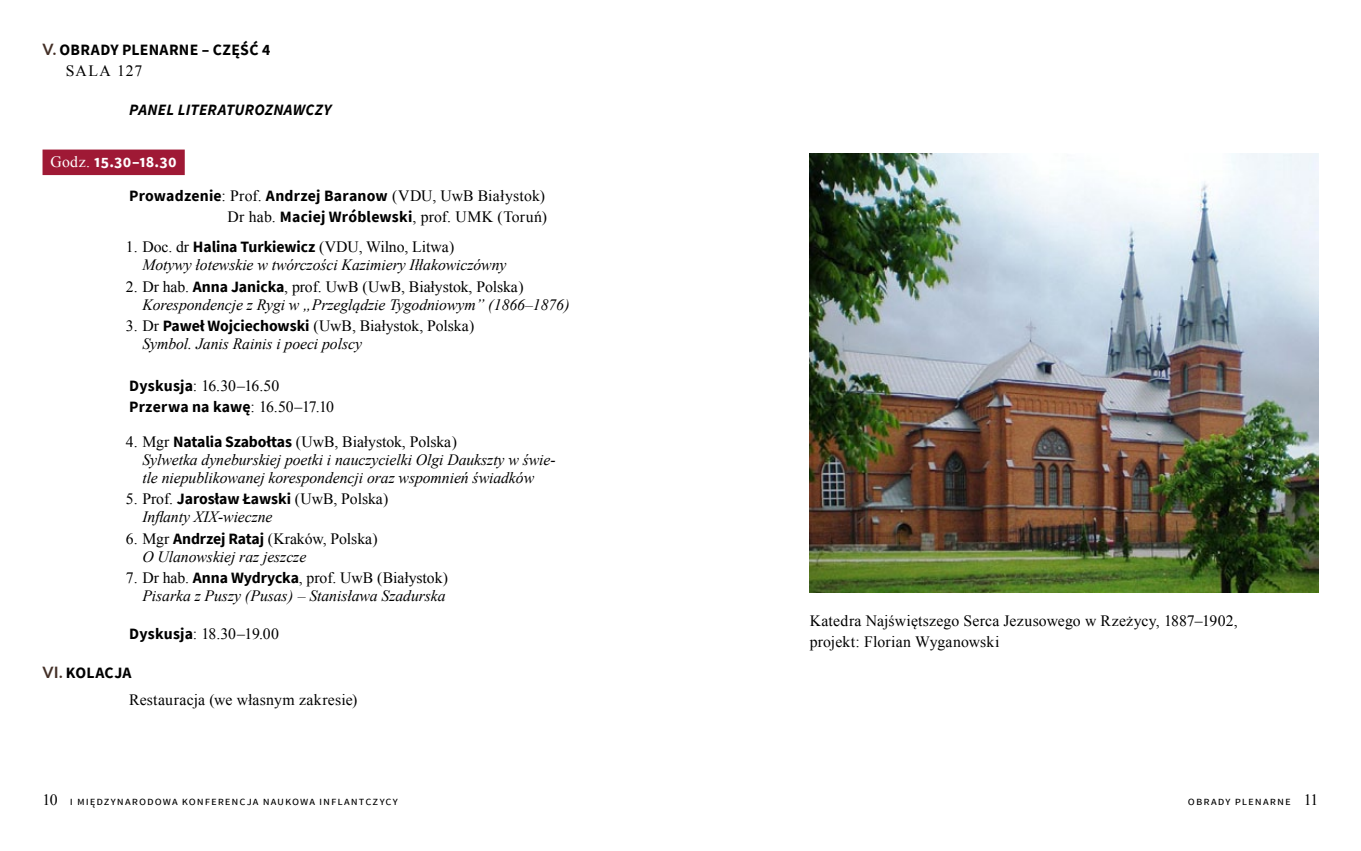
<style>
.page{position:relative;width:1361px;height:851px;background:#fff}
.page>*{position:absolute;margin:0;border:0;box-sizing:border-box;transform-origin:0 0}
.t1{font:italic 15.75px/17.9px "Times New Roman";letter-spacing:-.005em;color:#000}
.t2{font:15.75px/17.9px "Times New Roman";letter-spacing:.01em;color:#000}
.t3{font:700 15.75px/33.8px "Source Sans Pro";letter-spacing:.015em;color:#000}
.t4{font:italic 700 15.75px "Source Sans Pro";letter-spacing:.015em;color:#000}
.t5{font:12px "Source Sans Pro";letter-spacing:.08em;color:#000}
.s1{font-family:"Lato";color:#443027}
.s2{font-family:"Times New Roman";font-weight:400;color:#fff}
.s3{color:#fff}
.s4{font-family:"Times New Roman";font-weight:400}
.s5{font-family:"Source Sans Pro";font-weight:700}
.s6{font-style:normal}
.s7{font-family:"Source Sans Pro";font-weight:700;font-style:normal}
.s8{font-style:italic}
.s9{font-family:"Times New Roman";font-size:15.75px}
</style>
<div class="page">
<div style="left:43px;top:149px;width:142px;height:26px;background:#9f1935"></div>
<img style="left:809px;top:153px;width:509px;height:439px">
<p class="t3" style="left:43px;top:33px;width:230px"><span class="s1">V.</span> OBRADY PLENARNE – CZĘŚĆ 4</p>
<p class="t2" style="left:66px;top:62px;width:78px">SALA 127</p>
<p class="t4" style="left:129px;top:99px;width:204px">PANEL LITERATUROZNAWCZY</p>
<p class="t3" style="left:129px;top:144px;width:417px;text-indent:-79px"><span class="s2">Godz.</span> <span class="s3">15.30–18.30<br></span>Prowadzenie<span class="s4">: Prof.</span> Andrzej Baranow <span class="s4">(VDU, UwB Białystok)</span></p>
<p class="t2" style="left:227px;top:207px;width:321px">Dr hab. <span class="s5">Maciej Wróblewski</span>, prof. UMK (Toruń)</p>
<p class="t1" style="left:142px;top:237px;width:366px;text-indent:-17px"><span class="s6">1. Doc. dr</span> <span class="s7">Halina Turkiewicz</span> <span class="s6">(VDU, Wilno, Litwa)<br></span>Motywy łotewskie w twórczości Kazimiery Iłłakowiczówny</p>
<p class="t1" style="left:142px;top:277px;width:429px;text-indent:-17px"><span class="s6">2. Dr hab.</span> <span class="s7">Anna Janicka</span><span class="s6">, prof. UwB (UwB, Białystok, Polska)<br></span>Korespondencje z Rygi w „Przeglądzie Tygodniowym” (1866–1876)</p>
<p class="t1" style="left:142px;top:316px;width:333px;text-indent:-17px"><span class="s6">3. Dr</span> <span class="s7">Paweł Wojciechowski</span> <span class="s6">(UwB, Białystok, Polska)<br></span>Symbol. Janis Rainis i poeci polscy</p>
<p class="t2" style="left:129px;top:376px;width:152px"><span class="s5">Dyskusja</span>: 16.30–16.50</p>
<p class="t3" style="left:129px;top:389px;width:206px">Przerwa na kawę<span class="s4">: 16.50–17.10</span></p>
<p class="t1" style="left:142px;top:432px;width:415px;text-indent:-17px"><span class="s6">4. Mgr</span> <span class="s7">Natalia Szabołtas</span> <span class="s6">(UwB, Białystok, Polska)<br></span>Sylwetka dyneburskiej poetki i nauczycielki Olgi Daukszty w świe&shy;tle niepublikowanej korespondencji oraz wspomnień świadków</p>
<p class="t2" style="left:142px;top:489px;width:248px;text-indent:-17px">5. Prof. <span class="s5">Jarosław Ławski</span> (UwB, Polska)<br><span class="s8">Inflanty XIX-wieczne</span></p>
<p class="t1" style="left:142px;top:529px;width:237px;text-indent:-17px"><span class="s6">6. Mgr</span> <span class="s7">Andrzej Rataj</span> <span class="s6">(Kraków, Polska)<br></span>O Ulanowskiej raz jeszcze</p>
<p class="t1" style="left:126px;top:568px;width:324px;text-align:right"><span class="s6">7. Dr hab.</span> <span class="s7">Anna Wydrycka</span><span class="s6">, prof. UwB (Białystok)<br></span>Pisarka z Puszy (Pusas) – Stanisława Szadurska</p>
<p class="t2" style="left:129px;top:624px;width:151px"><span class="s5">Dyskusja</span>: 18.30–19.00</p>
<p class="t3" style="left:43px;top:655px;width:90px"><span class="s1">VI.</span> KOLACJA</p>
<p class="t2" style="left:129px;top:690px;width:230px">Restauracja (we własnym zakresie)</p>
<p class="t2" style="left:809px;top:609px;width:430px;line-height:21px">Katedra Najświętszego Serca Jezusowego w Rzeżycy, 1887–1902, projekt: Florian Wyganowski</p>
<p class="t5" style="left:43px;top:793px;width:357px"><span class="s9">10</span> i międzynarodowa konferencja naukowa inflantczycy</p>
<p class="t5" style="left:1188px;top:793px;width:132px">obrady plenarne <span class="s9">11</span></p>
</div>
